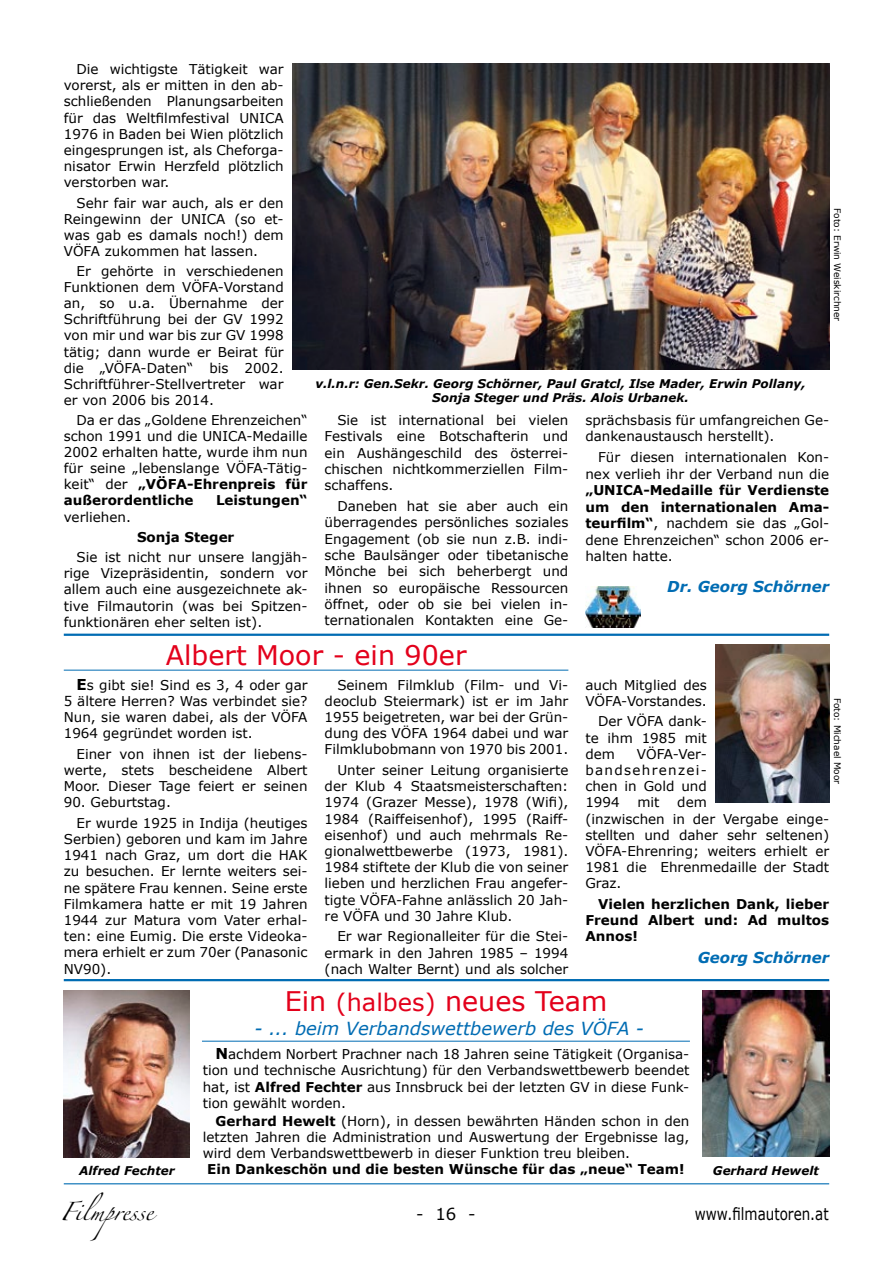
<style>
.page{position:relative;width:893px;height:1263px;background:#fff}
.page>*{position:absolute;margin:0;border:0;box-sizing:border-box;transform-origin:0 0}
.t1{font:27px "Verdana";color:#e3001b}
.t2{font:italic 18px "Verdana";color:#006cb3}
.t3{font:16.8px "Verdana";color:#000;scale:.8 1}
.t4{font:16.5px "Zapfino";color:#000}
.t5{font:16.5px "Verdana";color:#000}
.t6{font:italic 700 15px "Verdana";color:#006cb3}
.t7{font:13.5px/16.2px "Verdana";color:#000;text-align:justify}
.t8{font:700 13.5px/16.5px "Verdana";color:#000;text-align:justify}
.t9{font:italic 700 12px/14.4px "Verdana";color:#000;text-align:center}
.t10{font:9px "Verdana";color:#000}
.s1{font-weight:700}
.s2{font-weight:400}
.s3{font-weight:700;font-size:15px}
.s4{font-size:24px}
</style>
<div class="page">
<hr style="left:64px;top:1183px;width:765px;height:1px;background:#006cb3">
<hr style="left:64px;top:634px;width:765px;height:2px;background:#006cb3">
<img style="left:292px;top:64px;width:537px;height:306px">
<img style="left:585px;top:586px;width:56px;height:41px">
<hr style="left:64px;top:670px;width:504px;height:1px;background:#006cb3">
<img style="left:715px;top:644px;width:114px;height:158px">
<hr style="left:64px;top:979px;width:765px;height:2px;background:#006cb3">
<hr style="left:202px;top:1041px;width:488px;height:1px;background:#006cb3">
<img style="left:64px;top:991px;width:126px;height:166px">
<img style="left:702px;top:991px;width:127px;height:166px">
<p class="t7" style="left:64px;top:61px;width:221px;text-indent:13px">Die wichtigste Tätigkeit war vorerst, als er mitten in den ab&shy;schließenden Planungsarbeiten für das Weltfilmfestival UNICA 1976 in Baden bei Wien plötzlich eingesprungen ist, als Cheforga&shy;nisator Erwin Herzfeld plötzlich verstorben war.</p>
<p class="t7" style="left:64px;top:195px;width:221px;text-indent:13px">Sehr fair war auch, als er den Reingewinn der UNICA (so et&shy;was gab es damals noch!) dem VÖFA zukommen hat lassen.</p>
<p class="t7" style="left:64px;top:263px;width:221px;text-indent:13px">Er gehörte in verschiedenen Funktionen dem VÖFA-Vorstand an, so u.a. Übernahme der Schriftführung bei der GV 1992 von mir und war bis zur GV 1998 tätig; dann wurde er Beirat für die „VÖFA-Daten“ bis 2002.<br>Schriftführer-Stellvertreter war er von 2006 bis 2014.</p>
<p class="t7" style="left:64px;top:412px;width:245px;text-indent:13px">Da er das „Goldene Ehrenzeichen“ schon 1991 und die UNICA-Medaille 2002 erhalten hatte, wurde ihm nun für seine „lebenslange VÖFA-Tätig&shy;keit“ der <span class="s1">„VÖFA-Ehrenpreis für außerordentliche</span></p>
<p class="t8" style="left:216px;top:492px;width:93px">Leistungen“</p>
<p class="t7" style="left:64px;top:508px;width:69px">verliehen.</p>
<p class="t8" style="left:137px;top:529px;width:99px">Sonja Steger</p>
<p class="t7" style="left:64px;top:549px;width:245px;text-indent:13px">Sie ist nicht nur unsere langjäh&shy;rige Vizepräsidentin, sondern vor allem auch eine ausgezeichnete ak&shy;tive Filmautorin (was bei Spitzen&shy;funktionären eher selten ist).</p>
<p class="t10" style="left:843px;top:208px;width:114px;rotate:90deg">Foto: Erwin Weiskirchner</p>
<p class="t9" style="left:315px;top:376px;width:492px">v.l.n.r: Gen.Sekr. Georg Schörner, Paul Gratcl, Ilse Mader, Erwin Pollany,<br>Sonja Steger und Präs. Alois Urbanek.</p>
<p class="t7" style="left:585px;top:412px;width:245px">sprächsbasis für umfangreichen Ge&shy;dankenaustausch herstellt).</p>
<p class="t7" style="left:585px;top:449px;width:245px;text-align:right">Für diesen internationalen Kon&shy;nex verlieh ihr der Verband nun die</p>
<p class="t8" style="left:585px;top:482px;width:245px">„UNICA-Medaille für Verdienste um den internationalen Ama&shy;teurfilm“<span class="s2">, nachdem sie das „Gol&shy;dene Ehrenzeichen“ schon 2006 er&shy;halten hatte.</span></p>
<p class="t6" style="left:667px;top:576px;width:163px">Dr. Georg Schörner</p>
<p class="t7" style="left:325px;top:412px;width:245px;text-indent:13px">Sie ist international bei vielen Festivals eine Botschafterin und ein Aushängeschild des österrei&shy;chischen nichtkommerziellen Film&shy;schaffens.</p>
<p class="t7" style="left:325px;top:498px;width:245px;text-indent:13px">Daneben hat sie aber auch ein überragendes persönliches soziales Engagement (ob sie nun z.B. indi&shy;sche Baulsänger oder tibetanische Mönche bei sich beherbergt und ihnen so europäische Ressourcen öffnet, oder ob sie bei vielen in&shy;ternationalen Kontakten eine Ge-</p>
<h1 class="t1" style="left:166px;top:636px;width:302px">Albert Moor - ein 90er</h1>
<p class="t7" style="left:64px;top:677px;width:245px;text-indent:13px"><span class="s3">E</span>s gibt sie! Sind es 3, 4 oder gar 5 ältere Herren? Was verbindet sie?<br>Nun, sie waren dabei, als der VÖFA 1964 gegründet worden ist.</p>
<p class="t7" style="left:64px;top:746px;width:245px;text-indent:13px">Einer von ihnen ist der liebens&shy;werte, stets bescheidene Albert Moor. Dieser Tage feiert er seinen</p>
<p class="t7" style="left:77px;top:792px;width:233px;line-height:20.4px;text-indent:-13px">90. Geburtstag.<br>Er wurde 1925 in Indija (heutiges</p>
<p class="t7" style="left:64px;top:831px;width:245px">Serbien) geboren und kam im Jahre 1941 nach Graz, um dort die HAK zu besuchen. Er lernte weiters sei&shy;ne spätere Frau kennen. Seine erste Filmkamera hatte er mit 19 Jahren 1944 zur Matura vom Vater erhal&shy;ten: eine Eumig. Die erste Videoka&shy;mera erhielt er zum 70er (Panasonic NV90).</p>
<p class="t7" style="left:325px;top:676px;width:245px;text-indent:13px">Seinem Filmklub (Film- und Vi&shy;deoclub Steiermark) ist er im Jahr 1955 beigetreten, war bei der Grün&shy;dung des VÖFA 1964 dabei und war Filmklubobmann von 1970 bis 2001.</p>
<p class="t7" style="left:325px;top:762px;width:245px;text-indent:13px">Unter seiner Leitung organisierte der Klub 4 Staatsmeisterschaften:<br>1974 (Grazer Messe), 1978 (Wifi), 1984 (Raiffeisenhof), 1995 (Raiff&shy;eisenhof) und auch mehrmals Re&shy;gionalwettbewerbe (1973, 1981).<br>1984 stiftete der Klub die von seiner lieben und herzlichen Frau angefer&shy;tigte VÖFA-Fahne anlässlich 20 Jah&shy;re VÖFA und 30 Jahre Klub.</p>
<p class="t7" style="left:325px;top:928px;width:245px;text-indent:13px">Er war Regionalleiter für die Stei&shy;ermark in den Jahren 1985 – 1994 (nach Walter Bernt) und als solcher</p>
<p class="t7" style="left:585px;top:676px;width:123px">auch Mitglied des<br>VÖFA-Vorstandes.</p>
<p class="t7" style="left:585px;top:713px;width:123px;text-indent:13px">Der VÖFA dank&shy;te ihm 1985 mit dem</p>
<p class="t10" style="left:843px;top:698px;width:87px;rotate:90deg">Foto: Michael Moor</p>
<p class="t7" style="left:585px;top:745px;width:123px;text-indent:51px">VÖFA-Ver&shy;bandsehrenzei&shy;chen in Gold und 1994</p>
<p class="t7" style="left:585px;top:794px;width:245px;text-align:left;text-indent:92px">dem<br>(inzwischen in der Vergabe einge&shy;stellten und daher sehr seltenen)<br>VÖFA-Ehrenring; weiters erhielt er<br>1981 die Ehrenmedaille der Stadt<br>Graz.</p>
<p class="t8" style="left:585px;top:895px;width:245px;text-indent:13px">Vielen herzlichen Dank, lieber Freund Albert und: Ad multos Annos!</p>
<p class="t6" style="left:698px;top:947px;width:133px">Georg Schörner</p>
<p class="t7" style="left:637px;top:794px;width:24px">mit</p>
<h1 class="t1" style="left:285px;top:983px;width:324px">Ein <span class="s4">(halbes)</span> neues Team</h1>
<h2 class="t2" style="left:254px;top:1016px;width:391px">- ... beim Verbandswettbewerb des VÖFA -</h2>
<p class="t7" style="left:203px;top:1046px;width:488px;text-indent:13px"><span class="s3">N</span>achdem Norbert Prachner nach 18 Jahren seine Tätigkeit (Organisa&shy;tion und technische Ausrichtung) für den Verbandswettbewerb beendet hat, ist <span class="s1">Alfred Fechter</span> aus Innsbruck bei der letzten GV in diese Funk&shy;tion gewählt worden.</p>
<p class="t7" style="left:203px;top:1113px;width:488px;text-indent:13px"><span class="s1">Gerhard Hewelt</span> (Horn), in dessen bewährten Händen schon in den letzten Jahren die Administration und Auswertung der Ergebnisse lag, wird dem Verbandswettbewerb in dieser Funktion treu bleiben.</p>
<p class="t9" style="left:79px;top:1163px;width:97px">Alfred Fechter</p>
<p class="t8" style="left:207px;top:1161px;width:479px">Ein Dankeschön und die besten Wünsche für das „neue“ Team!</p>
<p class="t9" style="left:713px;top:1163px;width:107px">Gerhard Hewelt</p>
<p class="t4" style="left:60px;top:1204px;width:95px">Filmpresse</p>
<p class="t5" style="left:416px;top:1202px;width:61px">- 16 -</p>
<p class="t3" style="left:695px;top:1202px;width:169px">www.filmautoren.at</p>
</div>
